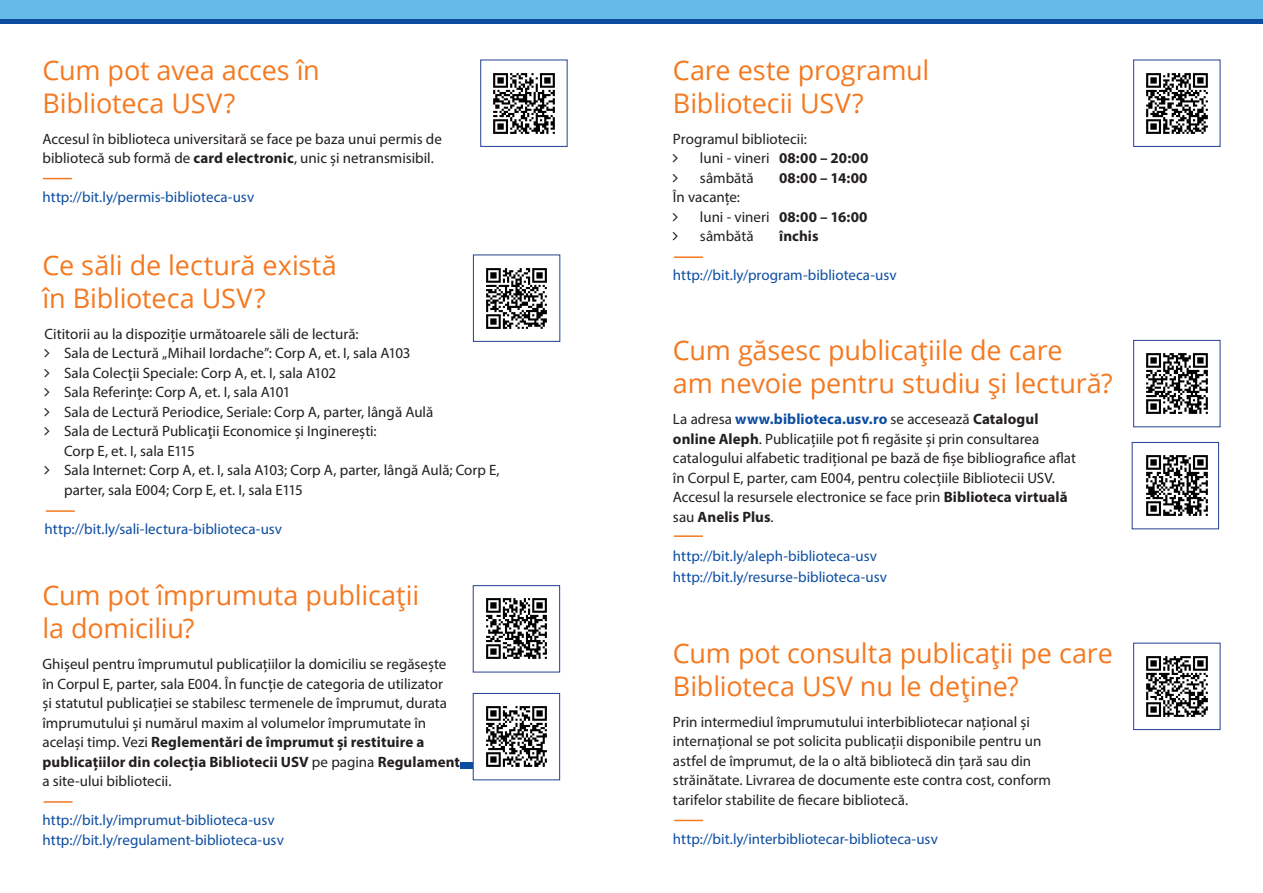
<style>
.page{position:relative;width:1263px;height:893px;background:#fff}
.page>*{position:absolute;margin:0;border:0;box-sizing:border-box;transform-origin:0 0}
.Emfaza{font:27px/33px "Open Sans";letter-spacing:-.005em;color:#f47921}
.t1{font:15px/19.5px "Myriad Pro";color:#231f20}
.t2{font:15px "Myriad Pro";color:#0d4da1}
.t3{font:700 15px "Myriad Pro";letter-spacing:.005em;color:#231f20}
.s1{font-weight:700}
.s2{font-weight:700;color:#0d4da1}
</style>
<div class="page">
<div style="left:0;top:0;width:1263px;height:20px;background:#65bae8"></div>
<div style="left:0;top:19px;width:1263px;height:5px;background:#0d4da1"></div>
<svg style="left:43px;top:178px;width:29px;height:1px"></svg>
<div style="left:480px;top:60px;width:87px;height:87px;background:#fff;border:1px solid #253f8e"></div>
<img style="left:493px;top:73px;width:62px;height:61px">
<hr style="left:674px;top:256px;width:29px;height:2px;background:#f47921">
<div style="left:1133px;top:60px;width:87px;height:87px;background:#fff;border:1px solid #253f8e"></div>
<img style="left:1146px;top:73px;width:62px;height:61px">
<div style="left:1133px;top:340px;width:87px;height:87px;background:#fff;border:1px solid #253f8e"></div>
<img style="left:1146px;top:353px;width:62px;height:61px">
<hr style="left:674px;top:535px;width:29px;height:2px;background:#f47921">
<div style="left:1132px;top:442px;width:87px;height:87px;background:#fff;border:1px solid #253f8e"></div>
<img style="left:1146px;top:455px;width:62px;height:61px">
<hr style="left:46px;top:510px;width:29px;height:2px;background:#f47921">
<div style="left:473px;top:255px;width:87px;height:87px;background:#fff;border:1px solid #253f8e"></div>
<img style="left:486px;top:268px;width:61px;height:61px">
<hr style="left:44px;top:801px;width:28px;height:2px;background:#f47921">
<div style="left:473px;top:585px;width:87px;height:87px;background:#fff;border:1px solid #253f8e"></div>
<img style="left:486px;top:598px;width:61px;height:61px">
<div style="left:473px;top:693px;width:87px;height:87px;background:#fff;border:1px solid #253f8e"></div>
<img style="left:486px;top:706px;width:61px;height:61px">
<svg style="left:674px;top:820px;width:29px;height:1px"></svg>
<div style="left:1133px;top:643px;width:87px;height:87px;background:#fff;border:1px solid #253f8e"></div>
<img style="left:1146px;top:656px;width:62px;height:61px">
<div style="left:460px;top:762px;width:12px;height:6px;background:#0d4da1"></div>
<p class="Emfaza" style="left:43px;top:53px;width:279px">Cum pot avea acces în</p>
<p class="Emfaza" style="left:43px;top:86px;width:194px">Biblioteca USV?</p>
<p class="t1" style="left:43px;top:129px;width:401px">Accesul în biblioteca universitară se face pe baza unui permis de bibliotecă sub formă de <span class="s1">card electronic</span>, unic și netransmisibil.</p>
<p class="t2" style="left:43px;top:188px;width:213px">http://bit.ly/permis-biblioteca-usv</p>
<p class="Emfaza" style="left:43px;top:248px;width:296px">Ce săli de lectură există în Biblioteca USV?</p>
<p class="t1" style="left:45px;top:324px;width:315px">Cititorii au la dispoziție următoarele săli de lectură:</p>
<p class="t1" style="left:64px;top:343px;width:348px">Sala de Lectură „Mihail Iordache”: Corp A, et. I, sala A103</p>
<p class="t1" style="left:64px;top:363px;width:274px">Sala Colecţii Speciale: Corp A, et. I, sala A102</p>
<p class="t1" style="left:64px;top:382px;width:228px">Sala Referinţe: Corp A, et. I, sala A101</p>
<p class="t1" style="left:64px;top:402px;width:371px">Sala de Lectură Periodice, Seriale: Corp A, parter, lângă Aulă</p>
<p class="t1" style="left:64px;top:421px;width:314px">Sala de Lectură Publicaţii Economice şi Inginereşti:<br>Corp E, et. I, sala E115</p>
<p class="t1" style="left:64px;top:460px;width:437px">Sala Internet: Corp A, et. I, sala A103; Corp A, parter, lângă Aulă; Corp E, parter, sala E004; Corp E, et. I, sala E115</p>
<p class="t2" style="left:45px;top:519px;width:239px">http://bit.ly/sali-lectura-biblioteca-usv</p>
<p class="Emfaza" style="left:43px;top:578px;width:378px">Cum pot împrumuta publicații</p>
<p class="Emfaza" style="left:43px;top:611px;width:154px">la domiciliu?</p>
<p class="t1" style="left:43px;top:654px;width:419px">Ghișeul pentru împrumutul publicațiilor la domiciliu se regăsește în Corpul E, parter, sala E004. În funcție de categoria de utilizator<br>și statutul publicației se stabilesc termenele de împrumut, durata împrumutului și numărul maxim al volumelor împrumutate în același timp. Vezi <span class="s1">Reglementări de împrumut și restituire a publicațiilor din colecția Bibliotecii USV</span> pe pagina <span class="s1">Regulament </span>a site-ului bibliotecii.</p>
<p class="t2" style="left:43px;top:811px;width:234px">http://bit.ly/imprumut-biblioteca-usv</p>
<p class="t2" style="left:43px;top:831px;width:243px">http://bit.ly/regulament-biblioteca-usv</p>
<p class="Emfaza" style="left:673px;top:53px;width:258px">Care este programul<br>Bibliotecii USV?</p>
<p class="t1" style="left:673px;top:129px;width:135px">Programul bibliotecii:</p>
<p class="t1" style="left:700px;top:148px;width:170px">luni - vineri <span class="s1">08:00 – 20:00</span></p>
<p class="t1" style="left:700px;top:168px;width:55px">sâmbătă</p>
<p class="t3" style="left:779px;top:168px;width:90px">08:00 – 14:00</p>
<p class="t1" style="left:673px;top:187px;width:69px">În vacanțe:</p>
<p class="t1" style="left:700px;top:207px;width:169px">luni - vineri <span class="s1">08:00 – 16:00</span></p>
<p class="t1" style="left:700px;top:226px;width:55px">sâmbătă</p>
<p class="t3" style="left:779px;top:226px;width:41px">închis</p>
<p class="t2" style="left:673px;top:266px;width:225px">http://bit.ly/program-biblioteca-usv</p>
<p class="Emfaza" style="left:673px;top:333px;width:441px">Cum găsesc publicațiile de care<br>am nevoie pentru studiu și lectură?</p>
<p class="t1" style="left:673px;top:409px;width:404px">La adresa <span class="s2">www.biblioteca.usv.ro</span> se accesează <span class="s1">Catalogul online Aleph</span>. Publicațiile pot fi regăsite și prin consultarea catalogului alfabetic tradițional pe bază de fișe bibliografice aflat în Corpul E, parter, cam E004, pentru colecțiile Bibliotecii USV.<br>Accesul la resursele electronice se face prin <span class="s1">Biblioteca virtuală </span>sau <span class="s1">Anelis Plus</span>.</p>
<p class="t2" style="left:673px;top:546px;width:206px">http://bit.ly/aleph-biblioteca-usv</p>
<p class="t2" style="left:673px;top:567px;width:216px">http://bit.ly/resurse-biblioteca-usv</p>
<p class="Emfaza" style="left:673px;top:636px;width:441px">Cum pot consulta publicații pe care<br>Biblioteca USV nu le deține?</p>
<p class="t1" style="left:673px;top:712px;width:380px">Prin intermediul împrumutului interbibliotecar național și internațional se pot solicita publicații disponibile pentru un astfel de împrumut, de la o altă bibliotecă din țară sau din străinătate. Livrarea de documente este contra cost, conform tarifelor stabilite de fiecare bibliotecă.</p>
<p class="t2" style="left:673px;top:830px;width:266px">http://bit.ly/interbibliotecar-biblioteca-usv</p>
</div>
